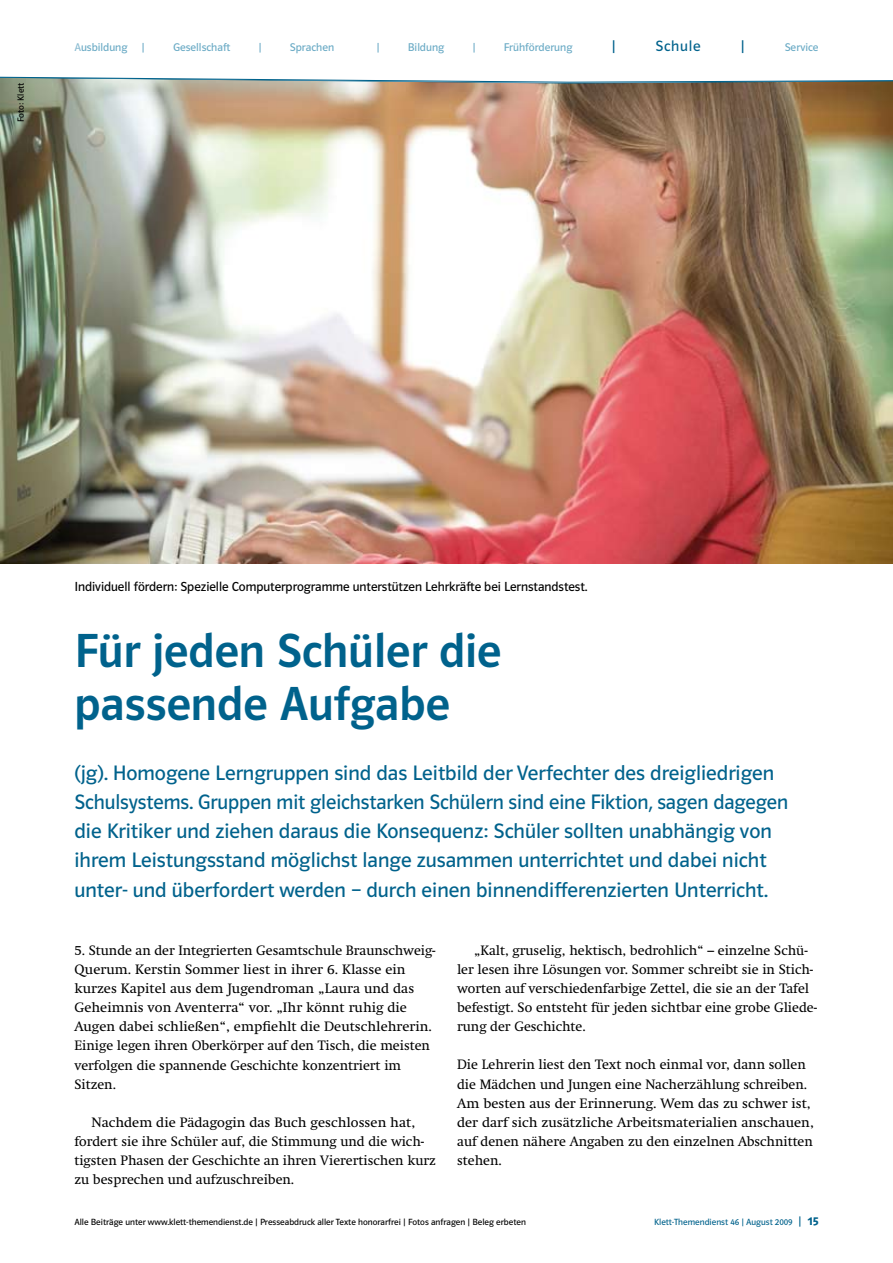
<style>
.page{position:relative;width:893px;height:1263px;background:#fff}
.page>*{position:absolute;margin:0;border:0;box-sizing:border-box;transform-origin:0 0}
.t1{font:48px/53.1px "Polo ST11 K Krftg";color:#00628c}
.t2{font:21px/29.2px "Polo ST11 K Buch";color:#00628c}
.t3{font:15px "Polo ST11 K Buch";letter-spacing:.05em;color:#00628c}
.t4{font:13.5px/19.2px "Klett Swift";color:#000}
.t5{font:13.2px "Polo ST11 K Buch";color:#000}
.t6{font:11.25px "Polo ST11 K Buch";color:#6aaac5}
.t7{font:9px "Polo ST11 K Buch";color:#000}
.t8{font:9px "Polo ST11 K Buch";color:#00628c}
.s1{color:#8abbd1}
.s2{font-size:12px}
.s3{font-family:"Polo ST11 K Hfett";font-size:12px}
</style>
<div class="page">
<img style="left:0;top:88px;width:893px;height:475px">
<img style="left:0;top:76px;width:893px;height:12px">
<p class="t7" style="left:16px;top:122px;width:41px;rotate:-90deg">Foto: Klett</p>
<p class="t6" style="left:74px;top:41px;width:72px"><span class="s1">A</span>usbildung |</p>
<p class="t6" style="left:173px;top:41px;width:59px">Gesellschaft</p>
<p class="t6" style="left:258px;top:41px;width:5px">|</p>
<p class="t6" style="left:290px;top:41px;width:46px">Sprachen</p>
<p class="t6" style="left:376px;top:41px;width:5px">|</p>
<p class="t6" style="left:408px;top:41px;width:38px">Bildung</p>
<p class="t6" style="left:472px;top:41px;width:5px">|</p>
<p class="t6" style="left:504px;top:41px;width:70px">Frühförderung</p>
<p class="t3" style="left:611px;top:37px;width:6px">|</p>
<p class="t3" style="left:655px;top:37px;width:47px">Schule</p>
<p class="t3" style="left:741px;top:37px;width:6px">|</p>
<p class="t6" style="left:785px;top:41px;width:35px">Service</p>
<p class="t5" style="left:74px;top:579px;width:515px">Individuell fördern: Spezielle Computerprogramme unterstützen Lehrkräfte bei Lernstandstest.</p>
<h1 class="t1" style="left:74px;top:624px;width:429px">Für jeden Schüler die passende Aufgabe</h1>
<p class="t2" style="left:74px;top:758px;width:715px">(jg). Homogene Lerngruppen sind das Leitbild der Verfechter des dreigliedrigen Schulsystems. Gruppen mit gleichstarken Schülern sind eine Fiktion, sagen dagegen die Kritiker und ziehen daraus die Konsequenz: Schüler sollten unabhängig von ihrem Leistungsstand möglichst lange zusammen unterrichtet und dabei nicht unter- und überfordert werden – durch einen binnendifferenzierten Unterricht.</p>
<p class="t4" style="left:74px;top:940px;width:363px">5. Stunde an der Integrierten Gesamtschule Braunschweig-Querum. Kerstin Sommer liest in ihrer 6. Klasse ein kurzes Kapitel aus dem Jugendroman „Laura und das Geheimnis von Aventerra“ vor. „Ihr könnt ruhig die Augen dabei schließen“, empfiehlt die Deutschlehrerin.<br>Einige legen ihren Oberkörper auf den Tisch, die meisten verfolgen die spannende Geschichte konzentriert im Sitzen.</p>
<p class="t4" style="left:74px;top:1113px;width:363px;text-indent:17px">Nachdem die Pädagogin das Buch geschlossen hat, fordert sie ihre Schüler auf, die Stimmung und die wich&shy;tigsten Phasen der Geschichte an ihren Vierertischen kurz zu besprechen und aufzuschreiben.</p>
<p class="t4" style="left:457px;top:940px;width:361px;text-indent:17px">„Kalt, gruselig, hektisch, bedrohlich“ – einzelne Schü&shy;ler lesen ihre Lösungen vor. Sommer schreibt sie in Stich&shy;worten auf verschiedenfarbige Zettel, die sie an der Tafel befestigt. So entsteht für jeden sichtbar eine grobe Gliede&shy;rung der Geschichte.</p>
<p class="t4" style="left:457px;top:1055px;width:358px">Die Lehrerin liest den Text noch einmal vor, dann sollen die Mädchen und Jungen eine Nacherzählung schreiben.<br>Am besten aus der Erinnerung. Wem das zu schwer ist, der darf sich zusätzliche Arbeitsmaterialien anschauen, auf denen nähere Angaben zu den einzelnen Abschnitten stehen.</p>
<p class="t7" style="left:74px;top:1217px;width:453px">Alle Beiträge unter www.klett-themendienst.de | Presseabdruck aller Texte honorarfrei | Fotos anfragen | Beleg erbeten</p>
<p class="t8" style="left:654px;top:1217px;width:166px">Klett-Themendienst 46 | August 2009 <span class="s2">|</span> <span class="s3">15</span></p>
</div>
